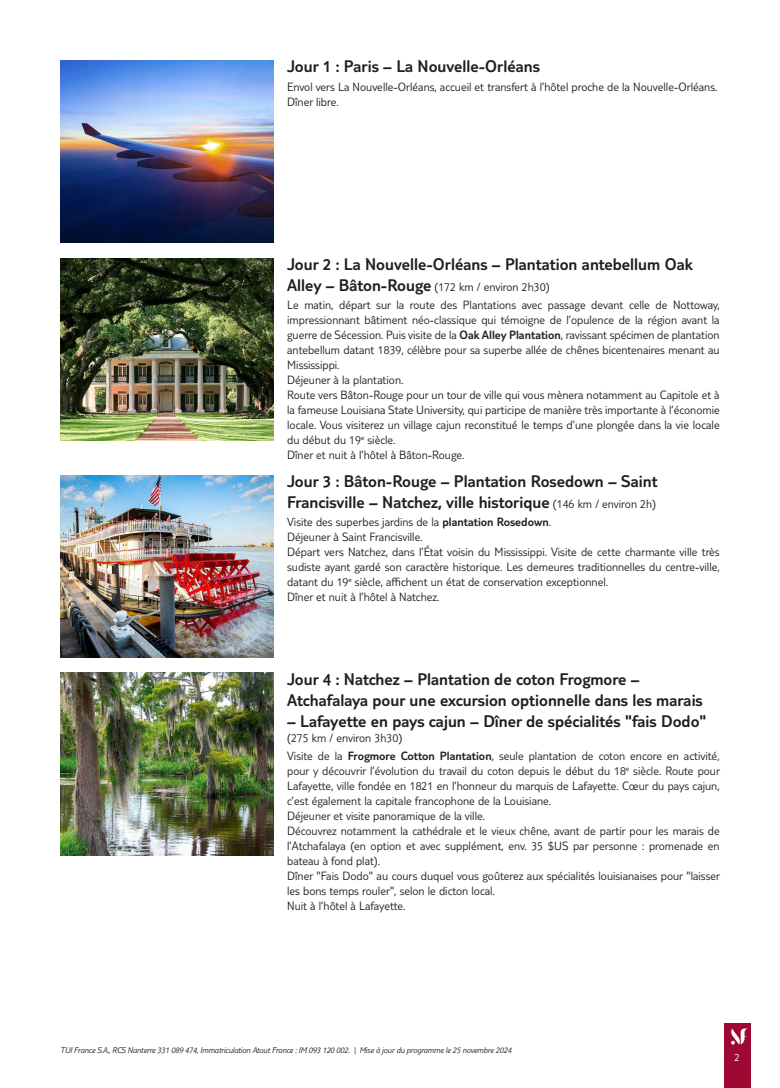
<style>
.page{position:relative;width:780px;height:1088px;background:#fff}
.page>*{position:absolute;margin:0;border:0;box-sizing:border-box;transform-origin:0 0}
.t1{font:300 17.5px/21px "TUI Type";color:#231f20}
.t2{font:300 12.5px/15px "TUI Type";color:#231f20}
.t3{font:300 11.25px "TUI Type";color:#fff}
.t4{font:italic 300 8.75px "TUI Type";letter-spacing:-.02em;color:#231f20}
.s1{font-size:17.5px}
.s2{font-style:inherit}
.s3{font-size:12.5px}
</style>
<div class="page">
<div style="left:724px;top:1023px;width:26px;height:65px;background:#9e0832"></div>
<svg style="left:731px;top:1028px;width:17px;height:16px"></svg>
<img style="left:60px;top:60px;width:213px;height:182px">
<img style="left:60px;top:258px;width:213px;height:182px">
<img style="left:60px;top:475px;width:213px;height:182px">
<img style="left:60px;top:673px;width:213px;height:182px">
<h1 class="t1" style="left:287px;top:55px;width:254px">Jour 1 : Paris – La Nouvelle-Orléans</h1>
<p class="t2" style="left:287px;top:79px;width:431px">Envol vers La Nouvelle-Orléans, accueil et transfert à l’hôtel proche de la Nouvelle-Orléans.<br>Dîner libre.</p>
<h1 class="t1" style="left:287px;top:253px;width:407px">Jour 2 : La Nouvelle-Orléans – Plantation antebellum Oak</h1>
<p class="t2" style="left:287px;top:277px;width:434px;line-height:18.5px"><span class="s1">Alley – Bâton-Rouge</span> (172 km / environ 2h30)<br>Le matin, départ sur la route des Plantations avec passage devant celle de Nottoway,</p>
<p class="t2" style="left:287px;top:312px;width:434px">impressionnant bâtiment néo-classique qui témoigne de l’opulence de la région avant la guerre de Sécession. Puis visite de la <span class="s2">Oak Alley Plantation</span>, ravissant spécimen de plantation antebellum datant 1839, célèbre pour sa superbe allée de chênes bicentenaires menant au Mississippi.<br>Déjeuner à la plantation.<br>Route vers Bâton-Rouge pour un tour de ville qui vous mènera notamment au Capitole et à la fameuse Louisiana State University, qui participe de manière très importante à l’économie locale. Vous visiterez un village cajun reconstitué le temps d’une plongée dans la vie locale du début du 19<sup>e</sup> siècle.<br>Dîner et nuit à l’hôtel à Bâton-Rouge.</p>
<h1 class="t1" style="left:287px;top:470px;width:372px">Jour 3 : Bâton-Rouge – Plantation Rosedown – Saint<br>Francisville – Natchez, ville historique <span class="s3">(146 km / environ 2h)</span></h1>
<p class="t2" style="left:287px;top:514px;width:434px">Visite des superbes jardins de la <span class="s2">plantation Rosedown</span>.<br>Déjeuner à Saint Francisville.<br>Départ vers Natchez, dans l’État voisin du Mississippi. Visite de cette charmante ville très sudiste ayant gardé son caractère historique. Les demeures traditionnelles du centre-ville, datant du 19<sup>e</sup> siècle, affichent un état de conservation exceptionnel.<br>Dîner et nuit à l’hôtel à Natchez.</p>
<h1 class="t1" style="left:287px;top:668px;width:417px">Jour 4 : Natchez – Plantation de coton Frogmore –<br>Atchafalaya pour une excursion optionnelle dans les marais</h1>
<h1 class="t1" style="left:287px;top:710px;width:421px">– Lafayette en pays cajun – Dîner de spécialités "fais Dodo"</h1>
<p class="t2" style="left:287px;top:728px;width:434px;line-height:18.5px">(275 km / environ 3h30)<br>Visite de la <span class="s2">Frogmore Cotton Plantation</span>, seule plantation de coton encore en activité,</p>
<p class="t2" style="left:287px;top:763px;width:434px">pour y découvrir l’évolution du travail du coton depuis le début du 18<sup>e</sup> siècle. Route pour Lafayette, ville fondée en 1821 en l’honneur du marquis de Lafayette. Cœur du pays cajun, c’est également la capitale francophone de la Louisiane.<br>Déjeuner et visite panoramique de la ville.<br>Découvrez notamment la cathédrale et le vieux chêne, avant de partir pour les marais de l’Atchafalaya (en option et avec supplément, env. 35 $US par personne : promenade en bateau à fond plat).<br>Dîner "Fais Dodo" au cours duquel vous goûterez aux spécialités louisianaises pour "laisser les bons temps rouler", selon le dicton local.<br>Nuit à l’hôtel à Lafayette.</p>
<p class="t4" style="left:60px;top:1045px;width:452px">TUI France S.A., RCS Nanterre 331 089 474, Immatriculation Atout France : IM 093 120 002. | Mise à jour du programme le 25 novembre 2024</p>
<p class="t3" style="left:734px;top:1050px;width:7px">2</p>
</div>
